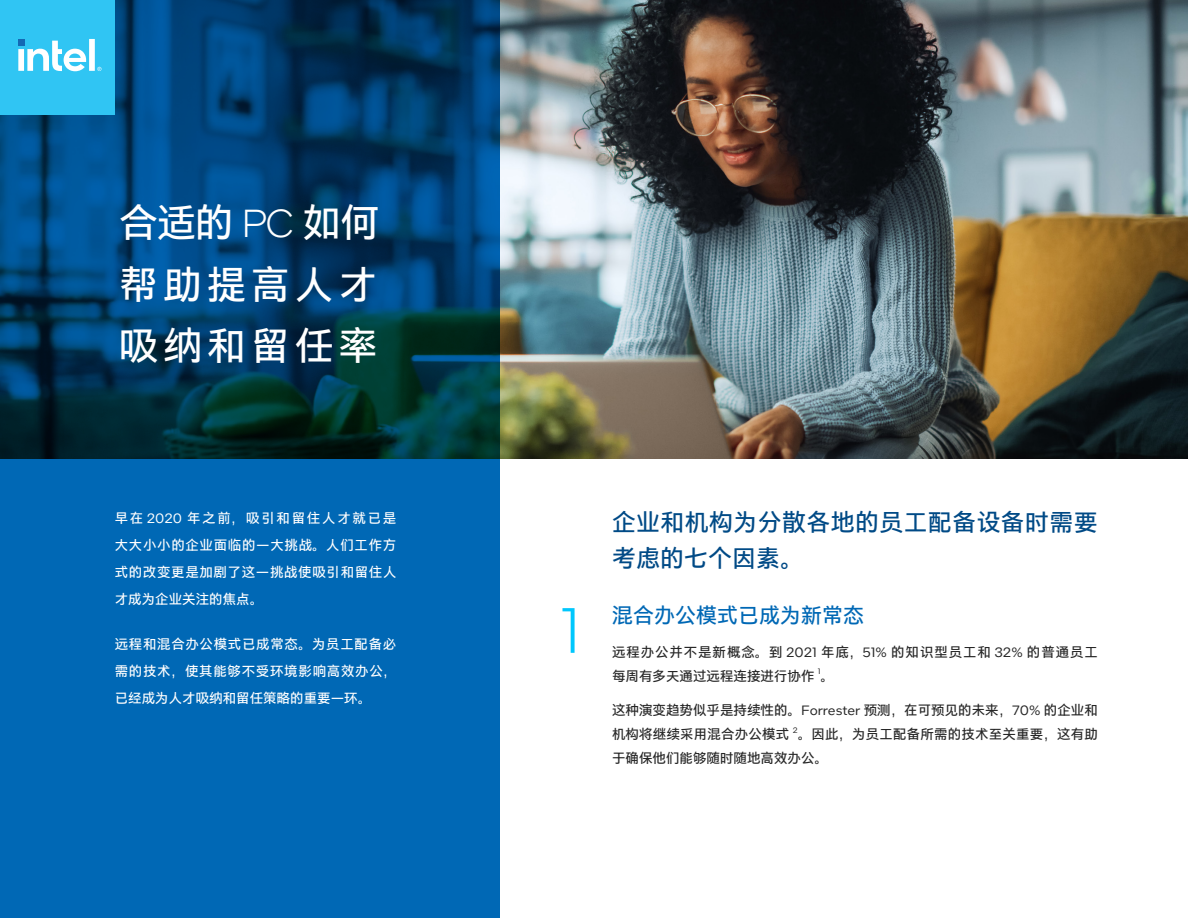
<style>
.page{position:relative;width:1188px;height:918px;background:#fff}
.page>*{position:absolute;margin:0;border:0;box-sizing:border-box;transform-origin:0 0}
.TipSheet_Section{font:300 63.9px "Intel One Text";color:#00c7fd}
.t1{font:39px/61.5px "Intel Clear Hans";letter-spacing:.125em;color:#fff;text-align:justify}
.t2{font:24px/36px "Intel Clear Hans";letter-spacing:.015em;color:#004a86}
.TipSheet_Section-2{font:21px "Intel Clear Hans";color:#0068b5}
.t3{font:13.5px/27px "Intel Clear Hans";letter-spacing:.045em;color:#fff;text-align:justify}
.INT_body{font:13.5px/24px "Intel Clear Hans";color:#262626}
.INT_body-2{font:13.5px/24px "Intel Clear Hans";letter-spacing:.065em;color:#262626}
.INT_body-3{font:7.8px "Intel One Text";color:#262626}
.s1{font-family:"Intel One Display";font-weight:300}
.s2{font-family:"Intel One Text"}
</style>
<div class="page">
<img style="left:500px;top:0;width:688px;height:459px">
<svg style="left:0;top:0;width:500px;height:918px;background:#00538e"></svg>
<div style="left:0;top:0;width:115px;height:115px;background:#30c5f3"></div>
<svg style="left:18px;top:39px;width:84px;height:32px"></svg>
<p class="t1" style="left:119px;top:193px;width:262px">合适的 <span class="s1">PC</span> 如何帮助提高人才吸纳和留任率</p>
<p class="t3" style="left:115px;top:505px;width:283px">早在 <span class="s2">2020</span> 年之前，吸引和留住人才就已是大大小小的企业面临的一大挑战。人们工作方式的改变更是加剧了这一挑战使吸引和留住人才成为企业关注的焦点。</p>
<p class="t3" style="left:115px;top:631px;width:283px">远程和混合办公模式已成常态。为员工配备必需的技术，使其能够不受环境影响高效办公，已经成为人才吸纳和留任策略的重要一环。</p>
<p class="t2" style="left:612px;top:504px;width:487px">企业和机构为分散各地的员工配备设备时需要考虑的七个因素。</p>
<p class="TipSheet_Section" style="left:560px;top:589px;width:23px">1</p>
<p class="TipSheet_Section-2" style="left:612px;top:603px;width:253px">混合办公模式已成为新常态</p>
<p class="INT_body-2" style="left:612px;top:640px;width:487px">远程办公并不是新概念。到 <span class="s2">2021</span> 年底，<span class="s2">51%</span> 的知识型员工和 <span class="s2">32%</span> 的普通员工每周有多天通过远程连接进行协作</p>
<p class="INT_body-3" style="left:818px;top:666px;width:4px">1</p>
<p class="INT_body" style="left:821px;top:664px;width:15px">。</p>
<p class="INT_body" style="left:612px;top:698px;width:487px">这种演变趋势似乎是持续性的。<span class="s2">Forrester</span> 预测，在可预见的未来，<span class="s2">70%</span> 的企业和机构将继续采用混合办公模式</p>
<p class="INT_body-3" style="left:793px;top:725px;width:6px">2</p>
<p class="INT_body" style="left:612px;top:722px;width:487px;text-indent:186px">。因此，为员工配备所需的技术至关重要，这有助于确保他们能够随时随地高效办公。</p>
</div>
